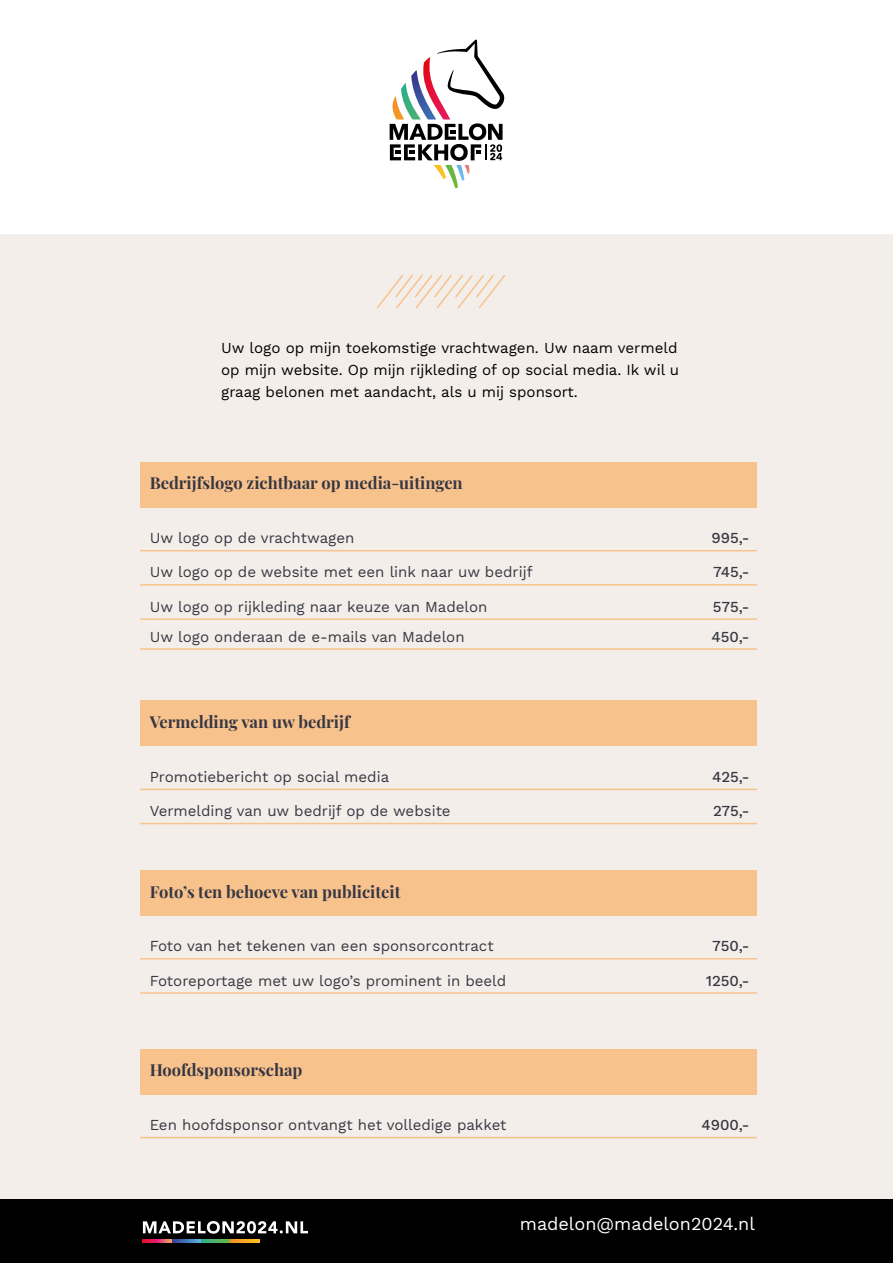
<style>
.page{position:relative;width:893px;height:1263px;background:#fff}
.page>*{position:absolute;margin:0;border:0;box-sizing:border-box;transform-origin:0 0}
.t1{font:18px "Work Sans";color:#fff}
.t2{font:700 16.5px "Playfair Display";color:#363742}
.t3{font:15px "Work Sans";color:#363742}
.t4{font:15px/21.8px "Work Sans";color:#000;text-align:justify}
.t5{font:500 15px/30px "Work Sans";color:#363742}
</style>
<div class="page">
<div style="left:0;top:235px;width:893px;height:1028px;background:#f3eeea"></div>
<div style="left:140px;top:462px;width:617px;height:45px;background:#f8c28d"></div>
<div style="left:140px;top:701px;width:617px;height:45px;background:#f8c28d"></div>
<div style="left:140px;top:870px;width:617px;height:45px;background:#f8c28d"></div>
<div style="left:140px;top:1049px;width:617px;height:45px;background:#f8c28d"></div>
<div style="left:0;top:1199px;width:893px;height:64px;background:#000"></div>
<svg style="left:390px;top:40px;width:114px;height:149px"></svg>
<svg style="left:376px;top:274px;width:130px;height:35px"></svg>
<hr style="left:140px;top:550px;width:617px;height:1px;background:#f8c28d">
<hr style="left:140px;top:789px;width:617px;height:1px;background:#f8c28d">
<hr style="left:140px;top:958px;width:617px;height:1px;background:#f8c28d">
<hr style="left:140px;top:1137px;width:617px;height:1px;background:#f8c28d">
<hr style="left:140px;top:618px;width:617px;height:2px;background:#f8c28d">
<hr style="left:140px;top:584px;width:617px;height:2px;background:#f8c28d">
<hr style="left:140px;top:823px;width:617px;height:1px;background:#f8c28d">
<hr style="left:140px;top:992px;width:617px;height:2px;background:#f8c28d">
<hr style="left:140px;top:648px;width:617px;height:2px;background:#f8c28d">
<svg style="left:143px;top:1221px;width:165px;height:13px"></svg>
<svg style="left:143px;top:1239px;width:29px;height:3px"></svg>
<svg style="left:172px;top:1239px;width:29px;height:3px"></svg>
<svg style="left:201px;top:1239px;width:29px;height:3px"></svg>
<svg style="left:230px;top:1239px;width:29px;height:3px"></svg>
<p class="t4" style="left:221px;top:338px;width:460px">Uw logo op mijn toekomstige vrachtwagen. Uw naam vermeld op mijn website. Op mijn rijkleding of op social media. Ik wil u graag belonen met aandacht, als u mij sponsort.</p>
<p class="t2" style="left:150px;top:470px;width:315px">Bedrijfslogo zichtbaar op media-uitingen</p>
<p class="t3" style="left:150px;top:529px;width:206px">Uw logo op de vrachtwagen</p>
<p class="t3" style="left:150px;top:563px;width:384px">Uw logo op de website met een link naar uw bedrijf</p>
<p class="t3" style="left:150px;top:598px;width:339px">Uw logo op rijkleding naar keuze van Madelon</p>
<p class="t3" style="left:150px;top:628px;width:316px">Uw logo onderaan de e-mails van Madelon</p>
<p class="t2" style="left:150px;top:709px;width:202px">Vermelding van uw bedrijf</p>
<p class="t3" style="left:150px;top:768px;width:241px">Promotiebericht op social media</p>
<p class="t3" style="left:150px;top:802px;width:302px">Vermelding van uw bedrijf op de website</p>
<p class="t2" style="left:150px;top:878px;width:252px">Foto’s ten behoeve van publiciteit</p>
<p class="t3" style="left:150px;top:937px;width:345px">Foto van het tekenen van een sponsorcontract</p>
<p class="t3" style="left:150px;top:971px;width:358px">Fotoreportage met uw logo’s prominent in beeld</p>
<p class="t2" style="left:150px;top:1057px;width:154px">Hoofdsponsorschap</p>
<p class="t3" style="left:150px;top:1116px;width:358px">Een hoofdsponsor ontvangt het volledige pakket</p>
<p class="t5" style="left:712px;top:524px;width:39px">995,-</p>
<p class="t5" style="left:713px;top:558px;width:38px">745,-</p>
<p class="t5" style="left:712px;top:592px;width:39px">575,-<br>450,-</p>
<p class="t5" style="left:712px;top:762px;width:39px">425,-</p>
<p class="t5" style="left:713px;top:797px;width:38px">275,-</p>
<p class="t5" style="left:712px;top:932px;width:39px">750,-</p>
<p class="t5" style="left:706px;top:966px;width:45px">1250,-</p>
<p class="t5" style="left:702px;top:1111px;width:49px">4900,-</p>
<p class="t1" style="left:520px;top:1214px;width:237px">madelon@madelon2024.nl</p>
</div>
